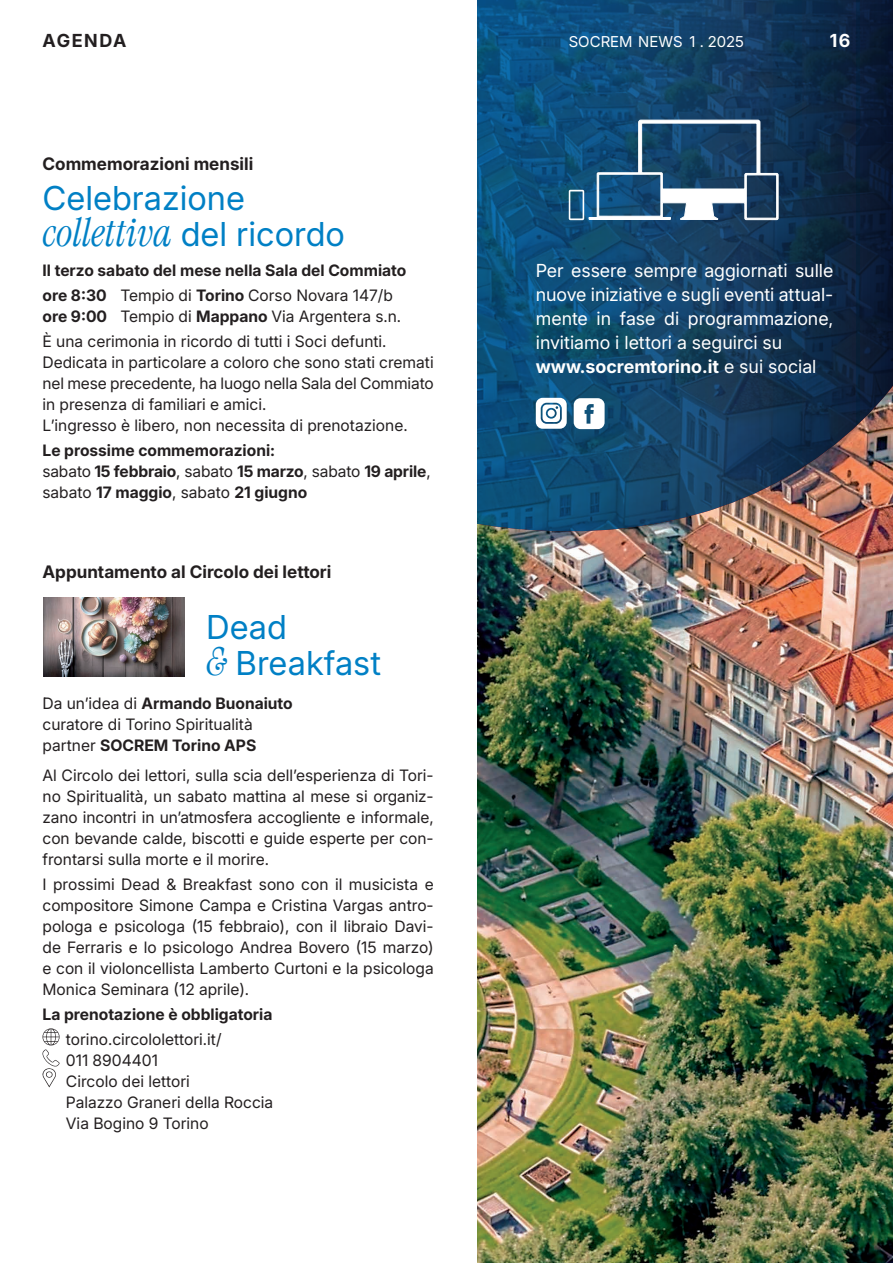
<style>
.page{position:relative;width:893px;height:1263px;background:#fff}
.page>*{position:absolute;margin:0;border:0;box-sizing:border-box;transform-origin:0 0}
.t1{font:italic 39px "Instrument Serif";color:#0080c5}
.t2{font:33px/36px "Inter 18 pt";color:#0080c5}
.t3{font:18px/24px "Inter 18 pt";color:#fff}
.t4{font:700 18px "Inter 18 pt";letter-spacing:.09em;color:#231f20}
.t5{font:700 18px "Inter 18 pt";color:#fff}
.t6{font:700 17.25px "Inter 18 pt";color:#231f20}
.t7{font:15.75px/21px "Inter 18 pt";color:#231f20}
.t8{font:700 15.75px/21px "Inter 18 pt";color:#231f20}
.t9{font:15px "Inter 18 pt";color:#fff}
.s1{font-family:"Inter 18 pt";font-style:normal;font-size:33px}
.s2{font-weight:400}
.s3{font-weight:700}
.s4{font-family:"Instrument Serif";font-style:italic;font-size:39px}
</style>
<div class="page">
<img style="left:477px;top:531px;width:416px;height:732px">
<svg style="left:477px;top:0;width:416px;height:531px;background:#1a4263"></svg>
<svg style="left:536px;top:398px;width:31px;height:31px"></svg>
<svg style="left:574px;top:398px;width:31px;height:31px"></svg>
<svg style="left:568px;top:120px;width:211px;height:101px;background:#3c6585"></svg>
<svg style="left:42px;top:1028px;width:18px;height:59px"></svg>
<img style="left:43px;top:597px;width:142px;height:80px">
<p class="t4" style="left:43px;top:27px;width:86px">AGENDA</p>
<p class="t6" style="left:43px;top:151px;width:212px">Commemorazioni mensili</p>
<h2 class="t2" style="left:43px;top:179px;width:204px">Celebrazione</h2>
<h1 class="t1" style="left:43px;top:208px;width:304px">collettiva <span class="s1">del ricordo</span></h1>
<p class="t8" style="left:43px;top:257px;width:365px;line-height:25.2px">Il terzo sabato del mese nella Sala del Commiato ore 8:30 <span class="s2">Tempio di</span> Torino <span class="s2">Corso Novara 147/b</span></p>
<p class="t7" style="left:42px;top:303px;width:360px;line-height:25.2px"><span class="s3">ore 9:00</span> Tempio di <span class="s3">Mappano</span> Via Argentera s.n.<br>È una cerimonia in ricordo di tutti i Soci defunti.</p>
<p class="t7" style="left:42px;top:351px;width:393px">Dedicata in particolare a coloro che sono stati cremati nel mese precedente, ha luogo nella Sala del Commiato in presenza di familiari e amici.<br>L’ingresso è libero, non necessita di prenotazione.</p>
<p class="t8" style="left:42px;top:440px;width:390px">Le prossime commemorazioni:<br><span class="s2">sabato</span> 15 febbraio<span class="s2">, sabato</span> 15 marzo<span class="s2">, sabato</span> 19 aprile<span class="s2">, sabato</span> 17 maggio<span class="s2">, sabato</span> 21 giugno</p>
<p class="t6" style="left:43px;top:559px;width:291px">Appuntamento al Circolo dei lettori</p>
<h2 class="t2" style="left:206px;top:608px;width:176px">Dead<br><span class="s4">&amp;</span> Breakfast</h2>
<p class="t7" style="left:43px;top:692px;width:252px">Da un’idea di <span class="s3">Armando Buonaiuto </span>curatore di Torino Spiritualità partner <span class="s3">SOCREM Torino APS</span></p>
<p class="t7" style="left:43px;top:764px;width:393px;text-align:justify">Al Circolo dei lettori, sulla scia dell’esperienza di Tori&shy;no Spiritualità, un sabato mattina al mese si organiz&shy;zano incontri in un’atmosfera accogliente e informale, con bevande calde, biscotti e guide esperte per con&shy;frontarsi sulla morte e il morire.</p>
<p class="t7" style="left:43px;top:873px;width:393px;text-align:justify">I prossimi Dead &amp; Breakfast sono con il musicista e compositore Simone Campa e Cristina Vargas antro&shy;pologa e psicologa (15 febbraio), con il libraio Davi&shy;de Ferraris e lo psicologo Andrea Bovero (15 marzo) e con il violoncellista Lamberto Curtoni e la psicologa Monica Seminara (12 aprile).</p>
<p class="t8" style="left:43px;top:1003px;width:232px">La prenotazione è obbligatoria</p>
<p class="t7" style="left:66px;top:1029px;width:209px">torino.circololettori.it/<br>011 8904401<br>Circolo dei lettori<br>Palazzo Graneri della Roccia<br>Via Bogino 9 Torino</p>
<p class="t9" style="left:569px;top:31px;width:177px">SOCREM NEWS 1 . 2025</p>
<p class="t5" style="left:830px;top:27px;width:22px">16</p>
<p class="t3" style="left:536px;top:258px;width:299px">Per essere sempre aggiornati sulle nuove iniziative e sugli eventi attual&shy;mente in fase di programmazione, invitiamo i lettori a seguirci su <span class="s3">www.socremtorino.it</span> e sui social</p>
</div>
